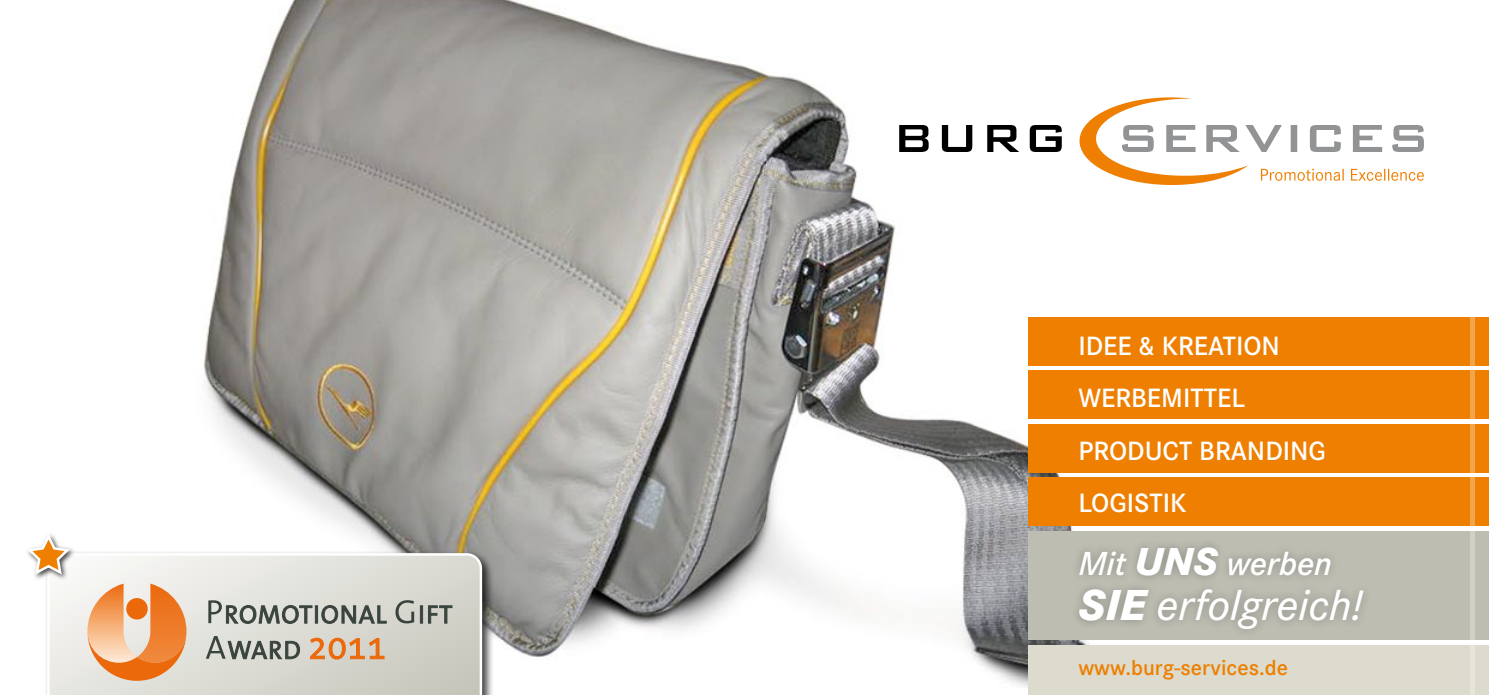
<style>
.page{position:relative;width:1489px;height:695px;background:#fff}
.page>*{position:absolute;margin:0;border:0;box-sizing:border-box;transform-origin:0 0}
.t1{font:italic 500 45px "Corporate S";color:#fff}
.t2{font:italic 600 34.75px "Corporate S";color:#fff}
.t3{font:600 27.5px/52.5px "Corporate S";color:#fff}
.t4{font:600 22.5px "Corporate S";color:#ee7f00}
.s1{font-weight:800;font-size:40.5px}
.s2{font-weight:800}
</style>
<div class="page">
<img style="left:203px;top:0;width:1285px;height:687px">
<div style="left:44px;top:550px;width:450px;height:144px;background:#000;opacity:.75"></div>
<svg style="left:47px;top:553px;width:435px;height:141px;background:#dfdfd8"></svg>
<div style="left:1028px;top:317px;width:460px;height:49px;background:#ee7f00"></div>
<div style="left:1028px;top:424px;width:460px;height:48px;background:#ee7f00"></div>
<div style="left:1028px;top:370px;width:460px;height:49px;background:#ee7f00"></div>
<div style="left:1028px;top:477px;width:460px;height:48px;background:#ee7f00"></div>
<div style="left:1028px;top:530px;width:460px;height:109px;background:#bebdb2"></div>
<div style="left:1028px;top:645px;width:460px;height:49px;background:#dcdbcd"></div>
<div style="left:1069px;top:538px;width:303px;height:100px;background:#000;opacity:.25"></div>
<svg style="left:208px;top:600px;width:104px;height:23px;background:#a6aaa4"></svg>
<hr style="left:315px;top:605px;width:3px;height:18px;background:#3a443e">
<svg style="left:321px;top:605px;width:65px;height:18px"></svg>
<svg style="left:395px;top:600px;width:19px;height:23px"></svg>
<hr style="left:420px;top:605px;width:3px;height:18px;background:#3a443e">
<svg style="left:428px;top:605px;width:24px;height:18px"></svg>
<svg style="left:206px;top:636px;width:94px;height:24px;background:#a4a8a1"></svg>
<svg style="left:310px;top:637px;width:74px;height:22px;background:#ddac83"></svg>
<svg style="left:87px;top:583px;width:99px;height:97px;background:#eeaf7f"></svg>
<div style="left:126px;top:598px;width:22px;height:21px;background:#eb690b;border-radius:50%"></div>
<div style="left:25px;top:532px;width:52px;height:49px;background:#000;opacity:.75"></div>
<svg style="left:25px;top:533px;width:48px;height:43px"></svg>
<svg style="left:1469px;top:205px;width:5px;height:489px"></svg>
<svg style="left:899px;top:125px;width:29px;height:27px"></svg>
<svg style="left:941px;top:125px;width:31px;height:27px"></svg>
<svg style="left:987px;top:125px;width:32px;height:27px"></svg>
<svg style="left:1029px;top:125px;width:32px;height:27px"></svg>
<svg style="left:1076px;top:97px;width:347px;height:89px"></svg>
<p class="t3" style="left:1078px;top:319px;width:249px">IDEE &amp; KREATION<br>WERBEMITTEL<br>PRODUCT BRANDING<br>LOGISTIK</p>
<p class="t2" style="left:1078px;top:543px;width:255px">Mit <span class="s1">UNS</span> werben</p>
<h1 class="t1" style="left:1078px;top:580px;width:286px"><span class="s2">SIE</span> erfolgreich!</h1>
<p class="t4" style="left:1078px;top:654px;width:211px">www.burg-services.de</p>
</div>
